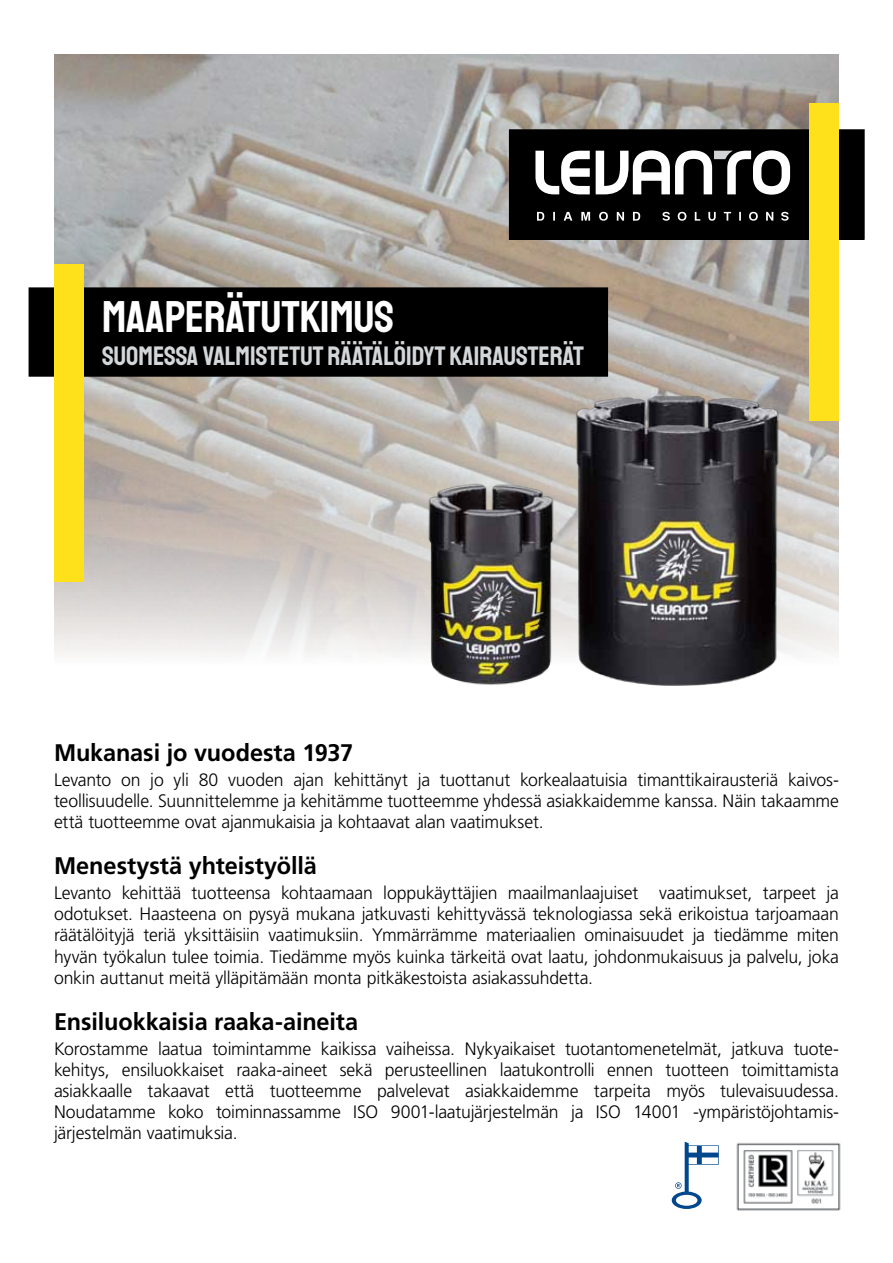
<style>
.page{position:relative;width:893px;height:1263px;background:#fff}
.page>*{position:absolute;margin:0;border:0;box-sizing:border-box;transform-origin:0 0}
.t1{font:45px "Staatliches";color:#fff}
.t2{font:27px "Staatliches";color:#d4d7d9}
.t3{font:700 24px "Frutiger LT";letter-spacing:-.005em;color:#000}
.t4{font:300 18px/21px "Frutiger LT";letter-spacing:-.01em;color:#000;text-align:justify}
</style>
<div class="page">
<img style="left:54px;top:54px;width:785px;height:600px">
<div style="left:510px;top:130px;width:354px;height:109px;background:#000"></div>
<div style="left:509px;top:129px;width:356px;height:111px;border:2px solid #000"></div>
<svg style="left:537px;top:212px;width:251px;height:9px"></svg>
<svg style="left:535px;top:150px;width:255px;height:45px"></svg>
<div style="left:809px;top:103px;width:30px;height:318px;background:#ffe11b"></div>
<div style="left:29px;top:288px;width:578px;height:88px;background:#000"></div>
<div style="left:29px;top:287px;width:579px;height:90px;border:2px solid #000"></div>
<div style="left:54px;top:264px;width:30px;height:317px;background:#ffe11b"></div>
<svg style="left:672px;top:1142px;width:47px;height:67px"></svg>
<img style="left:420px;top:474px;width:141px;height:211px">
<img style="left:565px;top:382px;width:231px;height:304px">
<img style="left:736px;top:1142px;width:105px;height:69px">
<h1 class="t1" style="left:102px;top:287px;width:294px">MAAPERÄTUTKIMUS</h1>
<h2 class="t2" style="left:102px;top:338px;width:483px">SUOMESSA VALMISTETUT RÄÄTÄLÖIDYT KAIRAUSTERÄT</h2>
<h3 class="t3" style="left:54px;top:738px;width:301px">Mukanasi jo vuodesta 1937</h3>
<p class="t4" style="left:54px;top:769px;width:786px">Levanto on jo yli 80 vuoden ajan kehittänyt ja tuottanut korkealaatuisia timanttikairausteriä kaivos&shy;teollisuudelle. Suunnittelemme ja kehitämme tuotteemme yhdessä asiakkaidemme kanssa. Näin takaamme että tuotteemme ovat ajanmukaisia ja kohtaavat alan vaatimukset.</p>
<h3 class="t3" style="left:54px;top:852px;width:264px">Menestystä yhteistyöllä</h3>
<p class="t4" style="left:54px;top:883px;width:787px">Levanto kehittää tuotteensa kohtaamaan loppukäyttäjien maailmanlaajuiset vaatimukset, tarpeet ja odotukset. Haasteena on pysyä mukana jatkuvasti kehittyvässä teknologiassa sekä erikoistua tarjoamaan räätälöityjä teriä yksittäisiin vaatimuksiin. Ymmärrämme materiaalien ominaisuudet ja tiedämme miten hyvän työkalun tulee toimia. Tiedämme myös kuinka tärkeitä ovat laatu, johdonmukaisuus ja palvelu, joka onkin auttanut meitä ylläpitämään monta pitkäkestoista asiakassuhdetta.</p>
<h3 class="t3" style="left:54px;top:1007px;width:306px">Ensiluokkaisia raaka-aineita</h3>
<p class="t4" style="left:54px;top:1038px;width:786px">Korostamme laatua toimintamme kaikissa vaiheissa. Nykyaikaiset tuotantomenetelmät, jatkuva tuote&shy;kehitys, ensiluokkaiset raaka-aineet sekä perusteellinen laatukontrolli ennen tuotteen toimittamista asiakkaalle takaavat että tuotteemme palvelevat asiakkaidemme tarpeita myös tulevaisuudessa.<br>Noudatamme koko toiminnassamme ISO 9001-laatujärjestelmän ja ISO 14001 -ympäristöjohtamis&shy;järjestelmän vaatimuksia.</p>
</div>
